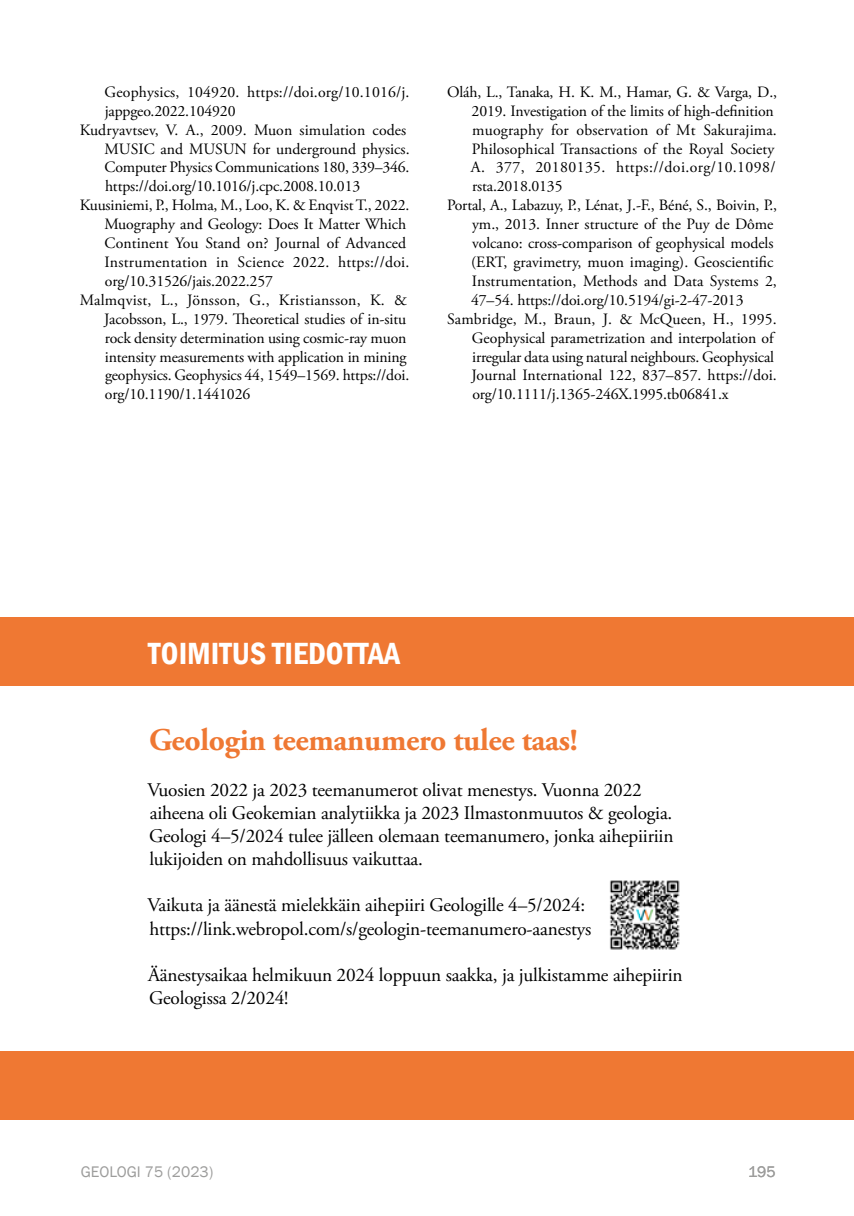
<style>
.page{position:relative;width:854px;height:1216px;background:#fff}
.page>*{position:absolute;margin:0;border:0;box-sizing:border-box;transform-origin:0 0}
.t1{font:700 31.5px "Adobe Garamond Pro";letter-spacing:-.01em;color:#ef7833}
.t2{font:600 condensed 31.5px "Franklin Gothic";color:#fff}
.t3{font:19.25px/23.1px "Adobe Garamond Pro";letter-spacing:-.01em;color:#000}
.t4{font:15.75px/18.9px "Adobe Garamond Pro";letter-spacing:-.005em;color:#000}
.t5{font:15.75px "Franklin Gothic";color:#9d9d9c}
</style>
<div class="page">
<div style="left:0;top:1051px;width:853px;height:68px;background:#ef7833"></div>
<div style="left:0;top:617px;width:853px;height:68px;background:#ef7833"></div>
<img style="left:609px;top:880px;width:71px;height:70px">
<p class="t4" style="left:105px;top:83px;width:306px">Geophysics, 104920. https://doi.org/10.1016/j. jappgeo.2022.104920</p>
<p class="t4" style="left:104px;top:121px;width:306px;text-indent:-25px">Kudryavtsev, V. A., 2009. Muon simulation codes MUSIC and MUSUN for underground physics.<br>Computer Physics Communications 180, 339–346. https://doi.org/10.1016/j.cpc.2008.10.013</p>
<p class="t4" style="left:104px;top:196px;width:306px;text-indent:-25px">Kuusiniemi, P., Holma, M., Loo, K. &amp; Enqvist T., 2022.<br>Muography and Geology: Does It Matter Which Continent You Stand on? Journal of Advanced Instrumentation in Science 2022. https://doi. org/10.31526/jais.2022.257</p>
<p class="t4" style="left:104px;top:291px;width:306px;text-indent:-25px">Malmqvist, L., Jönsson, G., Kristiansson, K. &amp; Jacobsson, L., 1979. Teoretical studies of in-situ rock density determination using cosmic-ray muon intensity measurements with application in mining geophysics. Geophysics 44, 1549–1569. https://doi. org/10.1190/1.1441026</p>
<p class="t4" style="left:471px;top:83px;width:307px;text-indent:-24px">Oláh, L., Tanaka, H. K. M., Hamar, G. &amp; Varga, D., 2019. Investigation of the limits of high-defnition muography for observation of Mt Sakurajima.<br>Philosophical Transactions of the Royal Society A. 377, 20180135. https://doi.org/10.1098/ rsta.2018.0135</p>
<p class="t4" style="left:471px;top:196px;width:307px;text-indent:-24px">Portal, A., Labazuy, P., Lénat, J.-F., Béné, S., Boivin, P., ym., 2013. Inner structure of the Puy de Dôme volcano: cross-comparison of geophysical models (ERT, gravimetry, muon imaging). Geoscientifc Instrumentation, Methods and Data Systems 2, 47–54. https://doi.org/10.5194/gi-2-47-2013</p>
<p class="t4" style="left:471px;top:310px;width:306px;text-indent:-24px">Sambridge, M., Braun, J. &amp; McQueen, H., 1995.<br>Geophysical parametrization and interpolation of irregular data using natural neighbours. Geophysical Journal International 122, 837–857. https://doi. org/10.1111/j.1365-246X.1995.tb06841.x</p>
<p class="t2" style="left:148px;top:632px;width:253px">TOIMITUS TIEDOTTAA</p>
<p class="t1" style="left:149px;top:721px;width:430px">Geologin teemanumero tulee taas!</p>
<p class="t3" style="left:147px;top:779px;width:527px">Vuosien 2022 ja 2023 teemanumerot olivat menestys. Vuonna 2022 aiheena oli Geokemian analytiikka ja 2023 Ilmastonmuutos &amp; geologia.<br>Geologi 4–5/2024 tulee jälleen olemaan teemanumero, jonka aihepiiriin lukijoiden on mahdollisuus vaikuttaa.</p>
<p class="t3" style="left:147px;top:894px;width:445px">Vaikuta ja äänestä mielekkäin aihepiiri Geologille 4–5/2024: https://link.webropol.com/s/geologin-teemanumero-aanestys</p>
<p class="t3" style="left:148px;top:963px;width:536px">Äänestysaikaa helmikuun 2024 loppuun saakka, ja julkistamme aihepiirin<br>Geologissa 2/2024!</p>
<p class="t5" style="left:81px;top:1161px;width:134px">GEOLOGI 75 (2023)</p>
<p class="t5" style="left:748px;top:1161px;width:29px">195</p>
</div>
